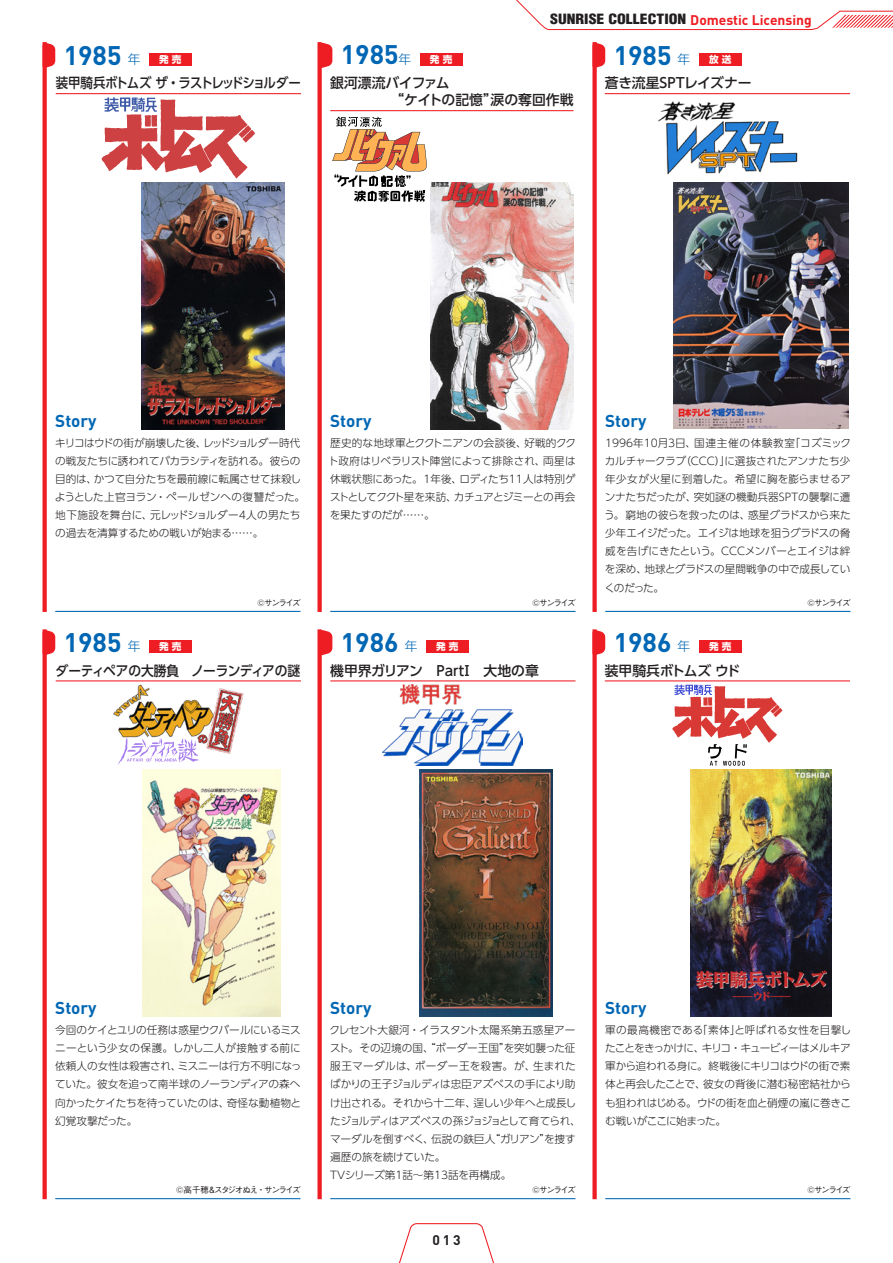
<style>
.page{position:relative;width:893px;height:1263px;background:#fff}
.page>*{position:absolute;margin:0;border:0;box-sizing:border-box;transform-origin:0 0}
.t1{font:700 26.55px "DINOT";color:#0166b3}
.t2{font:700 16.95px "DINOT";color:#0166b3}
.t3{font:900 condensed 13.8px "Helvetica LT Std";color:#231f20;scale:1.14 1}
.t4{font:500 13.8px "UD Shin Go Pro";letter-spacing:-.02em;color:#231f20}
.t5{font:500 13.8px "UD Shin Go Pro";color:#231f20}
.t6{font:500 13.8px "UD Shin Go Pro";letter-spacing:-.08em;color:#231f20;scale:.9 1}
.t7{font:500 13.8px "UD Shin Go Pro";letter-spacing:-.02em;color:#231f20;scale:.92 1}
.t8{font:700 13.8px "DINOT";color:#231f20}
.t9{font:300 10.65px/18px "UD Shin Go Pro";letter-spacing:-.02em;color:#231f20;text-align:justify}
.t10{font:700 9.6px "UD Shin Go Pro";color:#fff}
.t11{font:500 8.55px "Gothic BBB Pr 5";letter-spacing:-.165em;color:#231f20}
.s1{font-family:"DINOT";font-weight:700;font-stretch:normal;color:#ee1d23}
.s2{font-family:"UD Shin Go Pro";font-weight:300;font-size:12.75px}
</style>
<div class="page">
<svg style="left:399px;top:1223px;width:95px;height:40px"></svg>
<svg style="left:516px;top:0;width:377px;height:30px"></svg>
<hr style="left:55px;top:611px;width:245px;height:1px;background:#0166b3">
<hr style="left:605px;top:611px;width:245px;height:1px;background:#0166b3">
<hr style="left:330px;top:611px;width:245px;height:1px;background:#0166b3">
<svg style="left:102px;top:97px;width:153px;height:81px"></svg>
<svg style="left:332px;top:117px;width:95px;height:85px"></svg>
<img style="left:658px;top:101px;width:140px;height:74px">
<img style="left:142px;top:182px;width:142px;height:247px">
<img style="left:430px;top:182px;width:143px;height:247px">
<img style="left:674px;top:182px;width:175px;height:247px">
<svg style="left:43px;top:68px;width:4px;height:544px;background:#ee292f"></svg>
<div style="left:317px;top:42px;width:5px;height:570px;background:#ee1d23"></div>
<div style="left:592px;top:42px;width:5px;height:570px;background:#ee1d23"></div>
<hr style="left:56px;top:93px;width:245px;height:1px;background:#ee1d23">
<hr style="left:605px;top:93px;width:245px;height:1px;background:#ee1d23">
<div style="left:149px;top:53px;width:42px;height:12px;background:#ee1d23"></div>
<div style="left:420px;top:53px;width:42px;height:12px;background:#ee1d23"></div>
<div style="left:699px;top:53px;width:42px;height:12px;background:#ee1d23"></div>
<svg style="left:43px;top:42px;width:12px;height:26px"></svg>
<svg style="left:320px;top:42px;width:12px;height:26px"></svg>
<svg style="left:592px;top:42px;width:13px;height:26px"></svg>
<hr style="left:330px;top:110px;width:243px;height:1px;background:#ee1d23">
<hr style="left:55px;top:1198px;width:245px;height:1px;background:#0166b3">
<hr style="left:605px;top:1198px;width:245px;height:1px;background:#0166b3">
<hr style="left:330px;top:1198px;width:245px;height:1px;background:#0166b3">
<img style="left:113px;top:684px;width:131px;height:70px">
<svg style="left:118px;top:738px;width:82px;height:27px"></svg>
<img style="left:383px;top:685px;width:140px;height:80px">
<svg style="left:672px;top:685px;width:110px;height:81px"></svg>
<img style="left:142px;top:770px;width:138px;height:246px">
<img style="left:419px;top:770px;width:134px;height:246px">
<img style="left:691px;top:770px;width:140px;height:246px">
<svg style="left:43px;top:629px;width:4px;height:570px;background:#ee292f"></svg>
<div style="left:317px;top:629px;width:5px;height:570px;background:#ee1d23"></div>
<div style="left:592px;top:629px;width:5px;height:570px;background:#ee1d23"></div>
<hr style="left:56px;top:680px;width:245px;height:1px;background:#ee1d23">
<hr style="left:330px;top:680px;width:245px;height:1px;background:#ee1d23">
<hr style="left:605px;top:680px;width:245px;height:1px;background:#ee1d23">
<div style="left:149px;top:640px;width:42px;height:13px;background:#ee1d23"></div>
<div style="left:426px;top:640px;width:43px;height:13px;background:#ee1d23"></div>
<div style="left:699px;top:640px;width:42px;height:13px;background:#ee1d23"></div>
<svg style="left:43px;top:630px;width:12px;height:25px"></svg>
<svg style="left:321px;top:630px;width:11px;height:25px"></svg>
<svg style="left:592px;top:630px;width:13px;height:25px"></svg>
<p class="t3" style="left:550px;top:10px;width:231px">SUNRISE COLLECTION <span class="s1">Domestic Licensing</span></p>
<h1 class="t1" style="left:64px;top:38px;width:78px">1985 <span class="s2">年</span></h1>
<p class="t10" style="left:159px;top:51px;width:24px">発 売</p>
<h1 class="t1" style="left:341px;top:37px;width:72px">1985<span class="s2">年</span></h1>
<p class="t10" style="left:430px;top:51px;width:24px">発 売</p>
<h1 class="t1" style="left:614px;top:38px;width:78px">1985 <span class="s2">年</span></h1>
<p class="t10" style="left:709px;top:51px;width:24px">放 送</p>
<p class="t6" style="left:56px;top:72px;width:274px">装甲騎兵ボトムズ ザ・ラストレッドショルダー</p>
<p class="t4" style="left:330px;top:72px;width:135px">銀河漂流バイファム　</p>
<p class="t4" style="left:605px;top:72px;width:148px">蒼き流星SPTレイズナー</p>
<p class="t5" style="left:390px;top:89px;width:185px">“ケイトの記憶”涙の奪回作戦</p>
<h2 class="t2" style="left:55px;top:409px;width:43px">Story</h2>
<h2 class="t2" style="left:330px;top:409px;width:43px">Story</h2>
<h2 class="t2" style="left:605px;top:409px;width:43px">Story</h2>
<p class="t9" style="left:55px;top:433px;width:252px;text-align:left">キリコはウドの街が崩壊した後、レッドショルダー時代の戦友たちに誘われてバカラシティを訪れる。彼らの目的は、かつて自分たちを最前線に転属させて抹殺しようとした上官ヨラン・ペールゼンへの復讐だった。地下施設を舞台に、元レッドショルダー４人の男たちの過去を清算するための戦いが始まる……。</p>
<p class="t9" style="left:328px;top:433px;width:249px">歴史的な地球軍とククトニアンの会談後、好戦的ククト政府はリベラリスト陣営によって排除され、両星は休戦状態にあった。1年後、ロディたち11人は特別ゲストとしてククト星を来訪、カチュアとジミーとの再会を果たすのだが……。</p>
<p class="t9" style="left:604px;top:433px;width:248px">1996年10月3日、国連主催の体験教室「コズミックカルチャークラブ（CCC）」に選抜されたアンナたち少年少女が火星に到着した。希望に胸を膨らませるアンナたちだったが、突如謎の機動兵器ＳＰＴの襲撃に遭う。窮地の彼らを救ったのは、惑星グラドスから来た少年エイジだった。エイジは地球を狙うグラドスの脅威を告げにきたという。CCCメンバーとエイジは絆を深め、地球とグラドスの星間戦争の中で成長していくのだった。</p>
<p class="t11" style="left:257px;top:596px;width:45px">©サンライズ</p>
<p class="t11" style="left:532px;top:596px;width:45px">©サンライズ</p>
<p class="t11" style="left:807px;top:596px;width:45px">©サンライズ</p>
<h1 class="t1" style="left:64px;top:625px;width:78px">1985 <span class="s2">年</span></h1>
<p class="t10" style="left:159px;top:638px;width:24px">発 売</p>
<h1 class="t1" style="left:341px;top:625px;width:78px">1986 <span class="s2">年</span></h1>
<p class="t10" style="left:436px;top:638px;width:24px">発 売</p>
<h1 class="t1" style="left:614px;top:625px;width:78px">1986 <span class="s2">年</span></h1>
<p class="t10" style="left:709px;top:638px;width:24px">発 売</p>
<p class="t7" style="left:56px;top:659px;width:267px">ダーティペアの大勝負　ノーランディアの謎</p>
<p class="t5" style="left:330px;top:659px;width:210px">機甲界ガリアン　PartⅠ　大地の章</p>
<p class="t4" style="left:605px;top:659px;width:137px">装甲騎兵ボトムズ ウド</p>
<h2 class="t2" style="left:55px;top:997px;width:43px">Story</h2>
<h2 class="t2" style="left:330px;top:997px;width:43px">Story</h2>
<h2 class="t2" style="left:605px;top:997px;width:43px">Story</h2>
<p class="t9" style="left:55px;top:1021px;width:248px">今回のケイとユリの任務は惑星ウクバールにいるミスニーという少女の保護。しかし二人が接触する前に依頼人の女性は殺害され、ミスニーは行方不明になっていた。彼女を追って南半球のノーランディアの森へ向かったケイたちを待っていたのは、奇怪な動植物と幻覚攻撃だった。</p>
<p class="t9" style="left:330px;top:1021px;width:253px;text-align:left">クレセント大銀河・イラスタント太陽系第五惑星アースト。その辺境の国、“ボーダー王国”を突如襲った征服王マーダルは、ボーダー王を殺害。が、生まれたばかりの王子ジョルディは忠臣アズベスの手により助け出される。それから十二年、逞しい少年へと成長したジョルディはアズベスの孫ジョジョとして育てられ、マーダルを倒すべく、伝説の鉄巨人“ガリアン”を捜す遍歴の旅を続けていた。<br>TVシリーズ第1話～第13話を再構成。</p>
<p class="t9" style="left:605px;top:1021px;width:248px">軍の最高機密である「素体」と呼ばれる女性を目撃したことをきっかけに、キリコ・キュービィーはメルキア軍から追われる身に。終戦後にキリコはウドの街で素体と再会したことで、彼女の背後に潜む秘密結社からも狙われはじめる。ウドの街を血と硝煙の嵐に巻きこむ戦いがここに始まった。</p>
<p class="t11" style="left:176px;top:1183px;width:126px">©高千穂＆スタジオぬえ・サンライズ</p>
<p class="t11" style="left:532px;top:1183px;width:45px">©サンライズ</p>
<p class="t11" style="left:807px;top:1183px;width:45px">©サンライズ</p>
<p class="t8" style="left:432px;top:1231px;width:30px">013</p>
</div>
